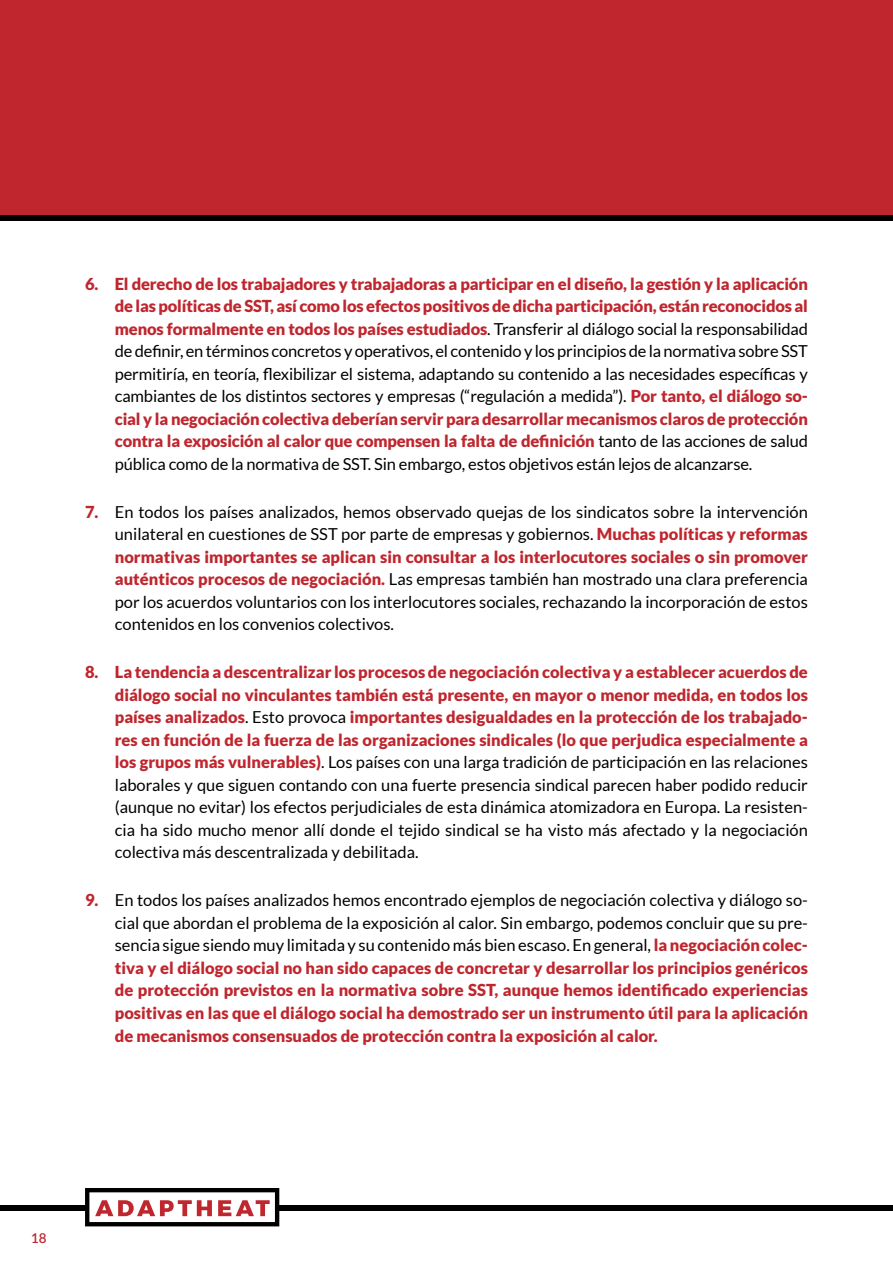
<style>
.page{position:relative;width:893px;height:1263px;background:#fff}
.page>*{position:absolute;margin:0;border:0;box-sizing:border-box;transform-origin:0 0}
.t1{font:16.5px/22.5px "Lato";color:#000;text-align:justify}
.t2{font:900 16.5px/22.5px "Lato";color:#bf262e;text-align:justify}
.t3{font:600 13.5px "Lato";color:#bf262e}
.s1{font-weight:900;color:#bf262e}
.s2{font-weight:400;color:#000}
</style>
<div class="page">
<div style="left:0;top:0;width:893px;height:218px;background:#bf262e"></div>
<div style="left:0;top:1205px;width:893px;height:6px;background:#000"></div>
<svg style="left:85px;top:1188px;width:194px;height:38px"></svg>
<div style="left:0;top:216px;width:893px;height:5px;background:#000"></div>
<p class="t1" style="left:115px;top:272px;width:695px;text-indent:-30px"><span class="s1">6. El derecho de los trabajadores y trabajadoras a participar en el diseño, la gestión y la aplicación de las políticas de SST, así como los efectos positivos de dicha participación, están reconocidos al menos formalmente en todos los países estudiados</span>. Transferir al diálogo social la responsabilidad de definir, en términos concretos y operativos, el contenido y los principios de la normativa sobre SST permitiría, en teoría, flexibilizar el sistema, adaptando su contenido a las necesidades específicas y cambiantes de los distintos sectores y empresas (“regulación a medida”). <span class="s1">Por tanto, el diálogo so&shy;cial y la negociación colectiva deberían servir para desarrollar mecanismos claros de protección contra la exposición al calor que compensen la falta de definición</span> tanto de las acciones de salud pública como de la normativa de SST. Sin embargo, estos objetivos están lejos de alcanzarse.</p>
<p class="t1" style="left:115px;top:500px;width:695px;text-indent:-30px"><span class="s1">7.</span> En todos los países analizados, hemos observado quejas de los sindicatos sobre la intervención unilateral en cuestiones de SST por parte de empresas y gobiernos. <span class="s1">Muchas políticas y reformas normativas importantes se aplican sin consultar a los interlocutores sociales o sin promover auténticos procesos de negociación.</span> Las empresas también han mostrado una clara preferencia por los acuerdos voluntarios con los interlocutores sociales, rechazando la incorporación de estos contenidos en los convenios colectivos.</p>
<p class="t1" style="left:115px;top:661px;width:695px;text-indent:-30px"><span class="s1">8. La tendencia a descentralizar los procesos de negociación colectiva y a establecer acuerdos de diálogo social no vinculantes también está presente, en mayor o menor medida, en todos los países analizados</span>. Esto provoca <span class="s1">importantes desigualdades en la protección de los trabajado&shy;res en función de la fuerza de las organizaciones sindicales (lo que perjudica especialmente a los grupos más vulnerables)</span>. Los países con una larga tradición de participación en las relaciones laborales y que siguen contando con una fuerte presencia sindical parecen haber podido reducir (aunque no evitar) los efectos perjudiciales de esta dinámica atomizadora en Europa. La resisten&shy;cia ha sido mucho menor allí donde el tejido sindical se ha visto más afectado y la negociación colectiva más descentralizada y debilitada.</p>
<p class="t2" style="left:115px;top:889px;width:695px;text-indent:-30px">9. <span class="s2">En todos los países analizados hemos encontrado ejemplos de negociación colectiva y diálogo so&shy;cial que abordan el problema de la exposición al calor. Sin embargo, podemos concluir que su pre&shy;sencia sigue siendo muy limitada y su contenido más bien escaso. En general,</span> la negociación colec&shy;tiva y el diálogo social no han sido capaces de concretar y desarrollar los principios genéricos de protección previstos en la normativa sobre SST, aunque hemos identificado experiencias positivas en las que el diálogo social ha demostrado ser un instrumento útil para la aplicación de mecanismos consensuados de protección contra la exposición al calor.</p>
<p class="t3" style="left:31px;top:1228px;width:17px">18</p>
</div>
